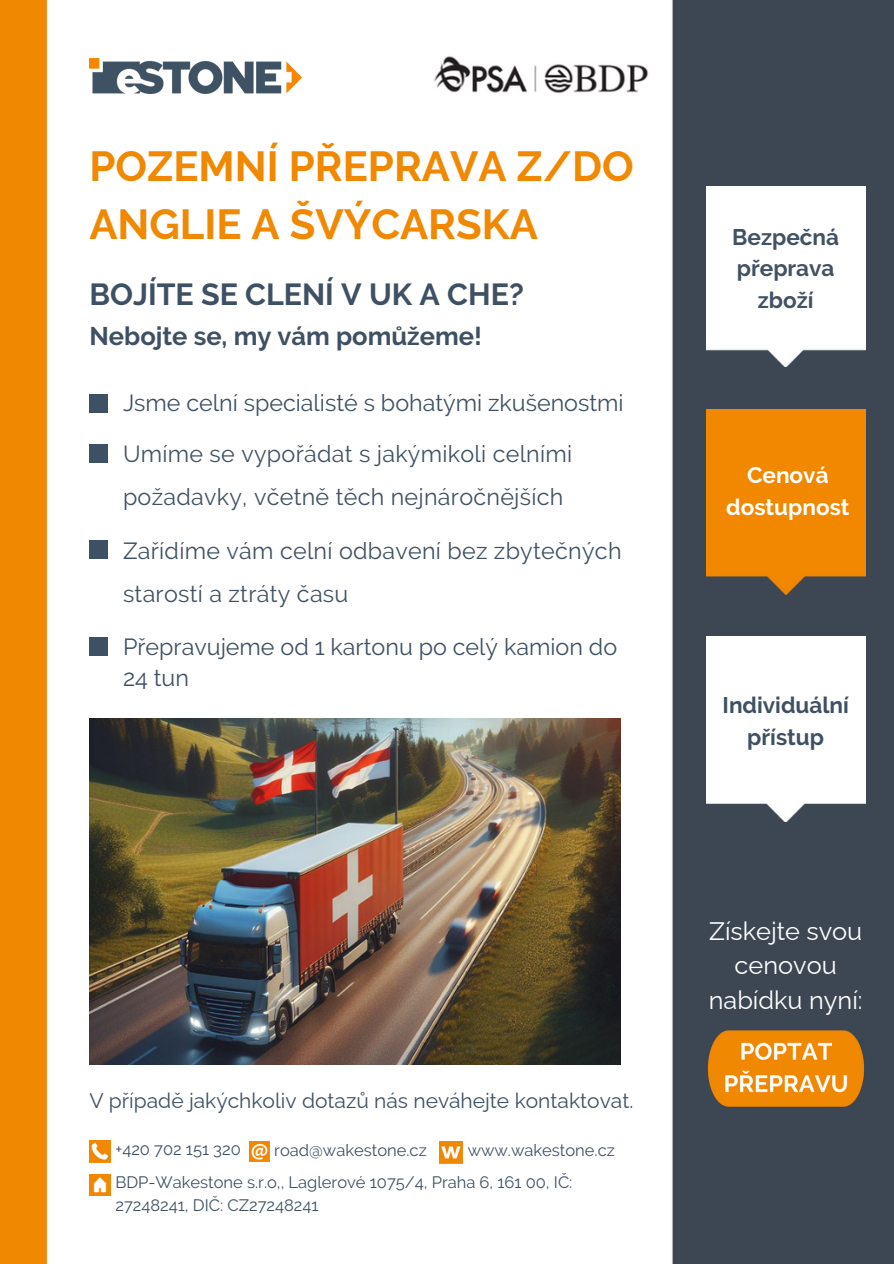
<style>
.page{position:relative;width:894px;height:1264px;background:#fff}
.page>*{position:absolute;margin:0;border:0;box-sizing:border-box;transform-origin:0 0}
.t1{font:700 41.85px/58.5px "Raleway";color:#f18801}
.t2{font:700 30.3px "Raleway";color:#3e5164}
.t3{font:700 25.5px "Raleway";color:#3e5164}
.t4{font:25.35px/34.8px "Raleway";color:#fff;text-align:center}
.t5{font:23.25px/42.8px "Raleway";letter-spacing:.01em;color:#415264}
.t6{font:23.25px/31.5px "Raleway";color:#3e5164}
.t7{font:700 22.5px/31.5px "Raleway";color:#415264;text-align:center}
.t8{font:700 22.5px/31.5px "Raleway";color:#3e5164;text-align:center}
.t9{font:700 22.5px/31.5px "Raleway";color:#fff;text-align:center}
.t10{font:21px "Raleway";color:#3e5164}
.t11{font:16.5px/22.5px "Raleway";color:#3e5164}
</style>
<div class="page">
<img style="left:0;top:0;width:893px;height:1263px">
<img style="left:89px;top:59px;width:212px;height:35px">
<div style="left:89px;top:394px;width:19px;height:18px;background:#3e5164"></div>
<img style="left:706px;top:187px;width:159px;height:180px">
<img style="left:706px;top:409px;width:159px;height:185px">
<img style="left:706px;top:637px;width:159px;height:184px">
<img style="left:89px;top:1140px;width:22px;height:22px">
<img style="left:249px;top:1141px;width:21px;height:20px">
<img style="left:440px;top:1141px;width:22px;height:21px">
<img style="left:89px;top:1174px;width:22px;height:21px">
<img style="left:429px;top:44px;width:223px;height:65px">
<div style="left:89px;top:444px;width:19px;height:19px;background:#3e5164"></div>
<div style="left:89px;top:540px;width:19px;height:19px;background:#3e5164"></div>
<img style="left:89px;top:718px;width:531px;height:346px">
<div style="left:89px;top:637px;width:19px;height:18px;background:#3e5164"></div>
<img style="left:706px;top:1023px;width:159px;height:90px">
<h4 class="t1" style="left:89px;top:137px;width:545px">POZEMNÍ PŘEPRAVA Z/DO<br>ANGLIE A ŠVÝCARSKA</h4>
<p class="t2" style="left:89px;top:276px;width:435px">BOJÍTE SE CLENÍ V UK A CHE?</p>
<h5 class="t3" style="left:89px;top:321px;width:394px">Nebojte se, my vám pomůžeme!</h5>
<h4 class="t6" style="left:123px;top:387px;width:502px">Jsme celní specialisté s bohatými zkušenostmi</h4>
<p class="t5" style="left:123px;top:432px;width:450px">Umíme se vypořádat s jakýmikoli celními požadavky, včetně těch nejnáročnějších</p>
<p class="t5" style="left:123px;top:529px;width:500px">Zařídíme vám celní odbavení bez zbytečných starostí a ztráty času</p>
<p class="t6" style="left:123px;top:630px;width:495px">Přepravujeme od 1 kartonu po celý kamion do<br>24 tun</p>
<p class="t10" style="left:89px;top:1088px;width:545px">V případě jakýchkoliv dotazů nás neváhejte kontaktovat.</p>
<p class="t11" style="left:115px;top:1137px;width:127px">+420 702 151 320</p>
<h5 class="t11" style="left:274px;top:1139px;width:154px">road@wakestone.cz</h5>
<h4 class="t11" style="left:467px;top:1138px;width:149px">www.wakestone.cz</h4>
<p class="t11" style="left:115px;top:1171px;width:458px">BDP-Wakestone s.r.o,, Laglerové 1075/4, Praha 6, 161 00, IČ:<br>27248241, DIČ: CZ27248241</p>
<h6 class="t7" style="left:732px;top:221px;width:108px">Bezpečná přeprava zboží</h6>
<p class="t9" style="left:726px;top:459px;width:125px">Cenová dostupnost</p>
<h4 class="t8" style="left:722px;top:689px;width:128px">Individuální přístup</h4>
<p class="t4" style="left:708px;top:913px;width:155px">Získejte svou cenovou nabídku nyní:</p>
</div>
